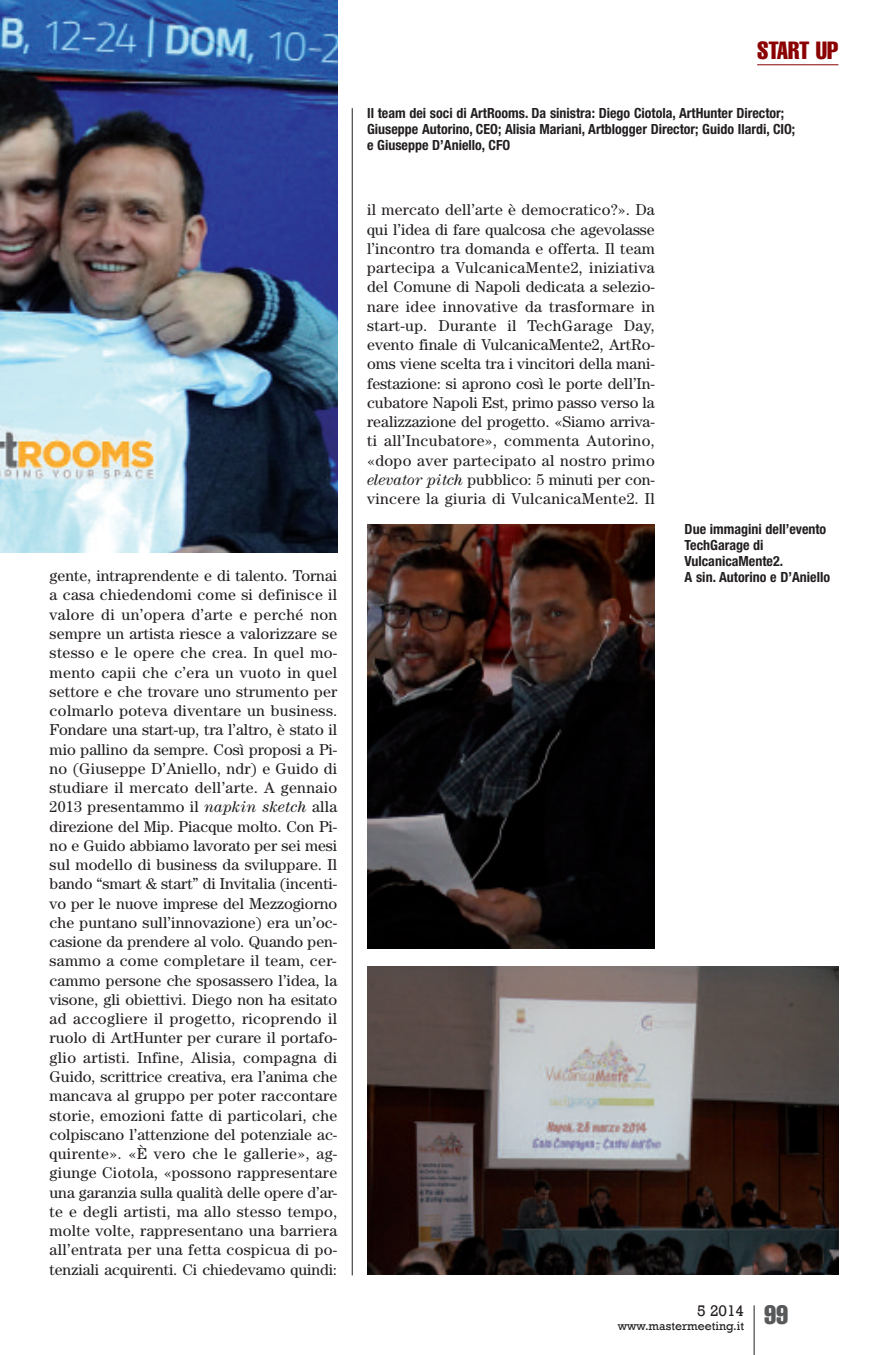
<style>
.page{position:relative;width:893px;height:1355px;background:#fff}
.page>*{position:absolute;margin:0;border:0;box-sizing:border-box;transform-origin:0 0}
.t1{font:extra-condensed 24.5px "Helvetica";color:#8b0202}
.t2{font:15.75px/19.2px "Century";color:#231f20;text-align:justify}
.t3{font:15.75px "Rockwell";color:#231f20}
.t4{font:700 condensed 14px/15.8px "Helvetica Neue";color:#231f20}
.t5{font:12.25px "Rockwell";color:#231f20}
.s1{font-style:italic}
</style>
<div class="page">
<img style="left:0;top:0;width:337px;height:552px">
<hr style="left:352px;top:108px;width:1px;height:1167px;background:#231f20">
<hr style="left:754px;top:1305px;width:1px;height:49px;background:#231f20">
<hr style="left:757px;top:64px;width:81px;height:1px;background:#8b0202">
<img style="left:367px;top:966px;width:471px;height:308px">
<img style="left:367px;top:524px;width:288px;height:423px">
<h1 class="t1" style="left:757px;top:42px;width:83px">START UP</h1>
<p class="t4" style="left:367px;top:106px;width:430px">Il team dei soci di ArtRooms. Da sinistra: Diego Ciotola, ArtHunter Director;<br>Giuseppe Autorino, CEO; Alisia Mariani, Artblogger Director; Guido Ilardi, CIO; e Giuseppe D’Aniello, CFO</p>
<p class="t2" style="left:367px;top:202px;width:289px">il mercato dell’arte è democratico?». Da qui l’idea di fare qualcosa che agevolasse l’incontro tra domanda e offerta. Il team partecipa a VulcanicaMente2, iniziativa del Comune di Napoli dedicata a selezio&shy;nare idee innovative da trasformare in start-up. Durante il TechGarage Day, evento finale di VulcanicaMente2, ArtRo&shy;oms viene scelta tra i vincitori della mani&shy;festazione: si aprono così le porte dell’In&shy;cubatore Napoli Est, primo passo verso la realizzazione del progetto. «Siamo arriva&shy;ti all’Incubatore», commenta Autorino, «dopo aver partecipato al nostro primo <span class="s1">elevator pitch</span> pubblico: 5 minuti per con&shy;vincere la giuria di VulcanicaMente2. Il</p>
<p class="t4" style="left:685px;top:522px;width:143px">Due immagini dell’evento<br>TechGarage di<br>VulcanicaMente2.</p>
<p class="t2" style="left:50px;top:567px;width:289px">gente, intraprendente e di talento. Tornai</p>
<p class="t4" style="left:685px;top:570px;width:147px">A sin. Autorino e D’Aniello</p>
<p class="t2" style="left:50px;top:587px;width:289px">a casa chiedendomi come si definisce il valore di un’opera d’arte e perché non sempre un artista riesce a valorizzare se stesso e le opere che crea. In quel mo&shy;mento capii che c’era un vuoto in quel settore e che trovare uno strumento per colmarlo poteva diventare un business.<br>Fondare una start-up, tra l’altro, è stato il mio pallino da sempre. Così proposi a Pi&shy;no (Giuseppe D’Aniello, ndr) e Guido di studiare il mercato dell’arte. A gennaio 2013 presentammo il <span class="s1">napkin sketch</span> alla direzione del Mip. Piacque molto. Con Pi&shy;no e Guido abbiamo lavorato per sei mesi sul modello di business da sviluppare. Il bando “smart &amp; start” di Invitalia (incenti&shy;vo per le nuove imprese del Mezzogiorno che puntano sull’innovazione) era un’oc&shy;casione da prendere al volo. Quando pen&shy;sammo a come completare il team, cer&shy;cammo persone che sposassero l’idea, la visone, gli obiettivi. Diego non ha esitato ad accogliere il progetto, ricoprendo il ruolo di ArtHunter per curare il portafo&shy;glio artisti. Infine, Alisia, compagna di Guido, scrittrice creativa, era l’anima che mancava al gruppo per poter raccontare storie, emozioni fatte di particolari, che colpiscano l’attenzione del potenziale ac&shy;quirente». «È vero che le gallerie», ag&shy;giunge Ciotola, «possono rappresentare una garanzia sulla qualità delle opere d’ar&shy;te e degli artisti, ma allo stesso tempo, molte volte, rappresentano una barriera all’entrata per una fetta cospicua di po&shy;tenziali acquirenti. Ci chiedevamo quindi:</p>
<p class="t5" style="left:618px;top:1318px;width:172px">www.mastermeeting.it <sup>99</sup></p>
<p class="t3" style="left:697px;top:1300px;width:49px">5 2014</p>
</div>
